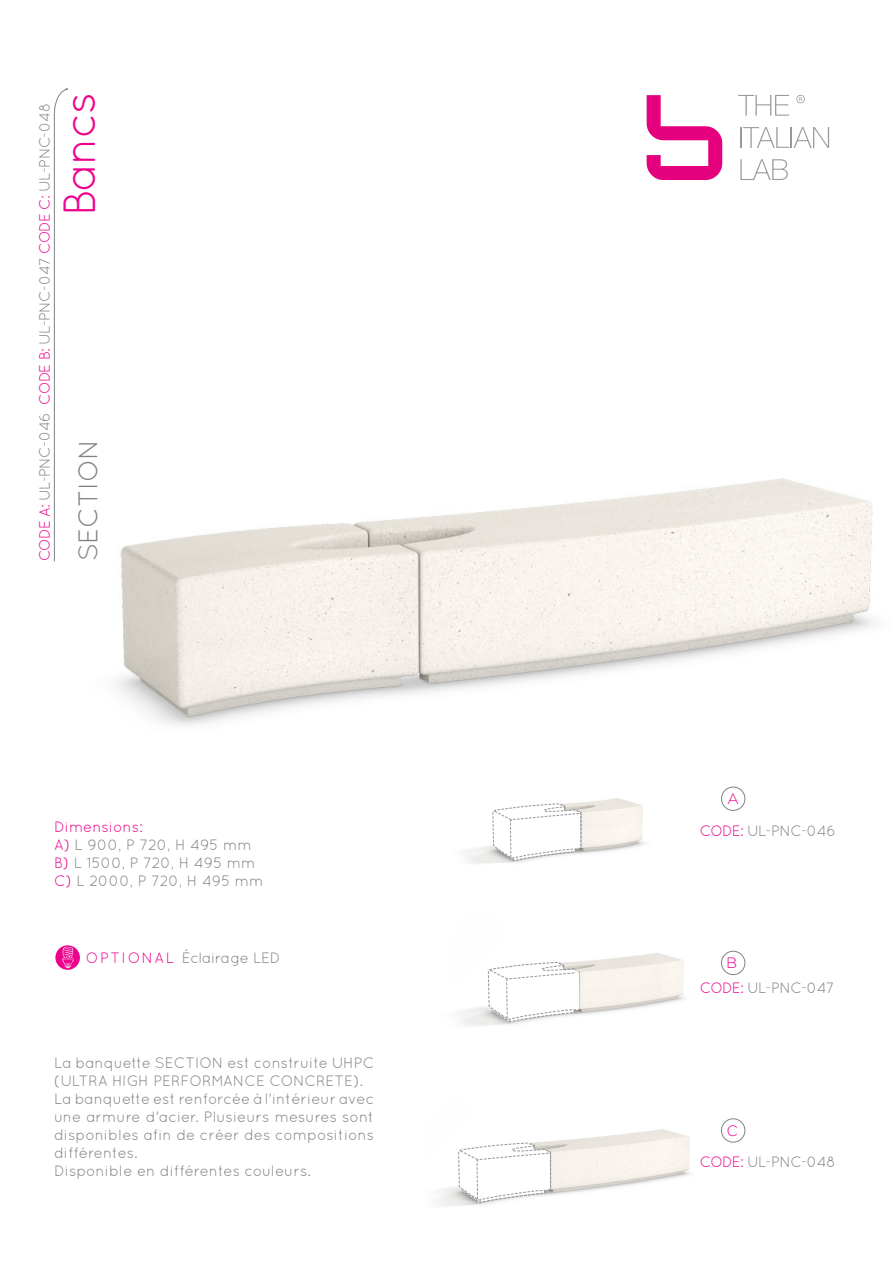
<style>
.page{position:relative;width:893px;height:1263px;background:#fff}
.page>*{position:absolute;margin:0;border:0;box-sizing:border-box;transform-origin:0 0}
.t1{font:45px "Quicksand";letter-spacing:-.03em;color:#ed028c}
.t2{font:27px "Quicksand";letter-spacing:-.01em;color:#808285}
.t3{font:15px/18px "Quicksand";color:#808285}
.t4{font:15px "Quicksand";letter-spacing:-.05em;color:#808285}
.t5{font:15px "Quicksand";letter-spacing:-.04em;color:#808285}
.t6{font:15px "Quicksand";letter-spacing:-.02em;color:#808285}
.t7{font:15px "Quicksand";letter-spacing:-.055em;color:#808285}
.t8{font:15px "Quicksand";color:#ed028c}
.t9{font:300 15px "Regencie";color:#ed028c}
.s1{color:#ed028c}
</style>
<div class="page">
<svg style="left:738px;top:95px;width:51px;height:21px"></svg>
<hr style="left:740px;top:127px;width:2px;height:21px;background:#9b9999">
<svg style="left:743px;top:127px;width:86px;height:21px"></svg>
<svg style="left:740px;top:159px;width:48px;height:21px"></svg>
<svg style="left:647px;top:95px;width:75px;height:85px"></svg>
<svg style="left:796px;top:95px;width:9px;height:8px"></svg>
<img style="left:53px;top:417px;width:821px;height:308px">
<img style="left:460px;top:953px;width:225px;height:73px">
<svg style="left:487px;top:962px;width:88px;height:61px"></svg>
<img style="left:438px;top:1129px;width:253px;height:77px">
<svg style="left:458px;top:1143px;width:93px;height:60px"></svg>
<img style="left:462px;top:798px;width:183px;height:66px">
<svg style="left:492px;top:803px;width:89px;height:58px"></svg>
<svg style="left:54px;top:88px;width:21px;height:474px"></svg>
<div style="left:721px;top:787px;width:24px;height:24px;border:1px solid #808285;border-radius:50%"></div>
<div style="left:721px;top:951px;width:24px;height:24px;border:1px solid #808285;border-radius:50%"></div>
<div style="left:721px;top:1118px;width:24px;height:24px;border:1px solid #808285;border-radius:50%"></div>
<svg style="left:55px;top:945px;width:25px;height:25px"></svg>
<svg style="left:62px;top:947px;width:11px;height:21px"></svg>
<p class="t4" style="left:36px;top:561px;width:460px;rotate:-90deg"><span class="s1">CODE A:</span> UL-PNC-046 <span class="s1">CODE B:</span> UL-PNC-047 <span class="s1">CODE C:</span> UL-PNC-048</p>
<p class="t1" style="left:54px;top:216px;width:126px;rotate:-90deg">Bancs</p>
<p class="t2" style="left:73px;top:561px;width:124px;rotate:-90deg">SECTION</p>
<p class="t8" style="left:54px;top:818px;width:90px">Dimensions:</p>
<p class="t3" style="left:54px;top:836px;width:199px"><span class="s1">A)</span> L 900, P 720, H 495 mm</p>
<p class="t3" style="left:54px;top:854px;width:203px"><span class="s1">B)</span> L 1500, P 720, H 495 mm</p>
<p class="t3" style="left:54px;top:872px;width:211px"><span class="s1">C)</span> L 2000, P 720, H 495 mm</p>
<p class="t6" style="left:86px;top:949px;width:196px"><span class="s1">OPTIONAL</span> Éclairage LED</p>
<p class="t3" style="left:54px;top:1053px;width:322px">La banquette SECTION est construite UHPC (ULTRA HIGH PERFORMANCE CONCRETE).</p>
<p class="t3" style="left:54px;top:1089px;width:322px;text-align:justify">La banquette est renforcée à l'intérieur avec une armure d'acier. Plusieurs mesures sont disponibles afin de créer des compositions différentes.</p>
<p class="t3" style="left:54px;top:1161px;width:258px">Disponible en différentes couleurs.</p>
<p class="t9" style="left:727px;top:789px;width:13px">A</p>
<p class="t5" style="left:700px;top:822px;width:138px"><span class="s1">CODE:</span> UL-PNC-046</p>
<p class="t9" style="left:727px;top:953px;width:11px">B</p>
<p class="t7" style="left:700px;top:979px;width:136px"><span class="s1">CODE:</span> UL-PNC-047</p>
<p class="t9" style="left:727px;top:1121px;width:12px">C</p>
<p class="t5" style="left:700px;top:1153px;width:137px"><span class="s1">CODE:</span> UL-PNC-048</p>
</div>
